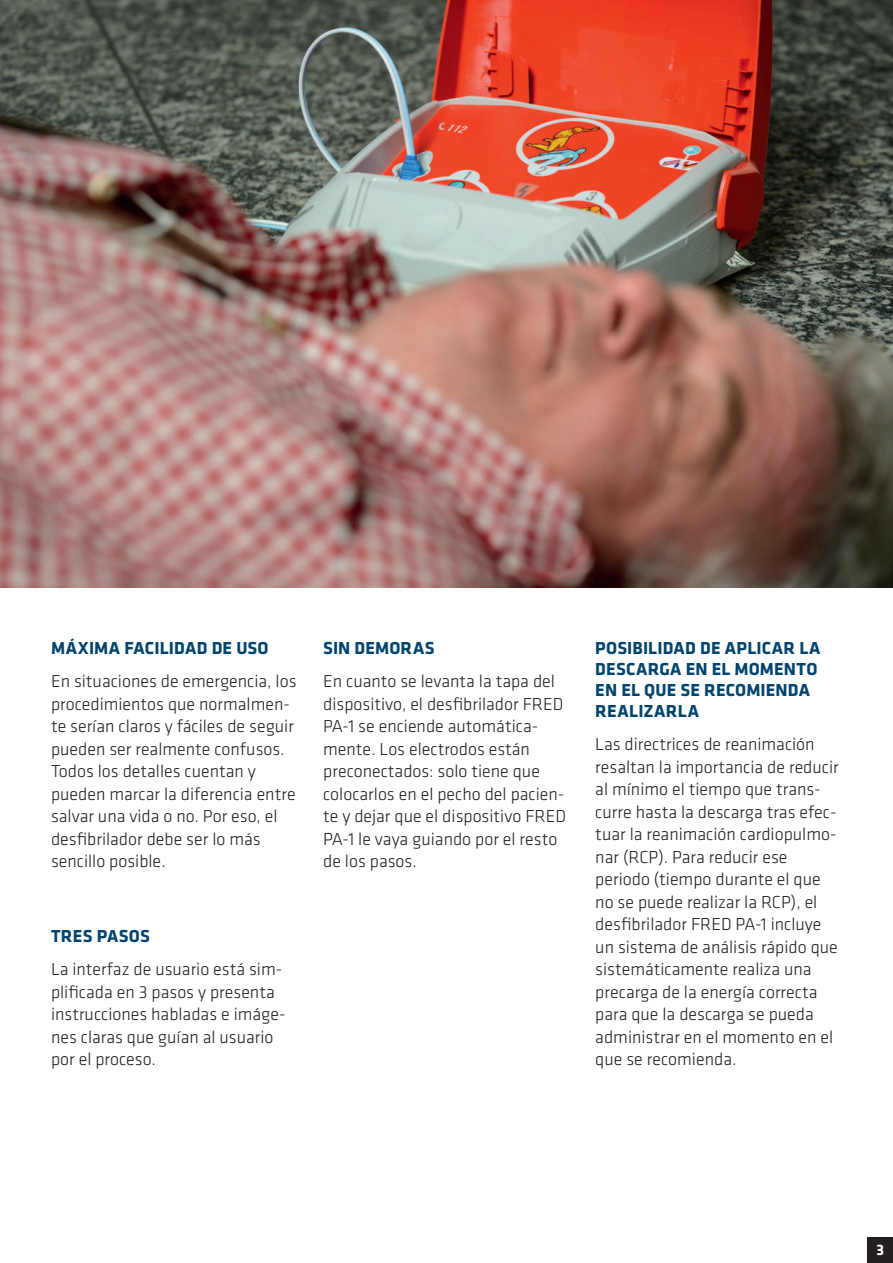
<style>
.page{position:relative;width:893px;height:1263px;background:#fff}
.page>*{position:absolute;margin:0;border:0;box-sizing:border-box;transform-origin:0 0}
.t1{font:300 18px/22.5px "Klavika";color:#231f20}
.t2{font:700 18px/21px "Klavika";letter-spacing:.01em;color:#00446d}
.t3{font:700 15.75px "Klavika";color:#fff}
</style>
<div class="page">
<div style="left:867px;top:1237px;width:26px;height:26px;background:#231f20"></div>
<img style="left:0;top:0;width:893px;height:587px">
<p class="t2" style="left:51px;top:637px;width:219px">MÁXIMA FACILIDAD DE USO</p>
<p class="t1" style="left:51px;top:670px;width:247px">En situaciones de emergencia, los procedimientos que normalmen&shy;te serían claros y fáciles de seguir pueden ser realmente confusos.<br>Todos los detalles cuentan y pueden marcar la diferencia entre salvar una vida o no. Por eso, el desfibrilador debe ser lo más sencillo posible.</p>
<p class="t2" style="left:51px;top:925px;width:100px">TRES PASOS</p>
<p class="t1" style="left:51px;top:958px;width:236px">La interfaz de usuario está sim&shy;plificada en 3 pasos y presenta instrucciones habladas e imáge&shy;nes claras que guían al usuario por el proceso.</p>
<p class="t2" style="left:323px;top:637px;width:113px">SIN DEMORAS</p>
<p class="t1" style="left:323px;top:670px;width:244px">En cuanto se levanta la tapa del dispositivo, el desfibrilador FRED<br>PA-1 se enciende automática&shy;mente. Los electrodos están preconectados: solo tiene que colocarlos en el pecho del pacien&shy;te y dejar que el dispositivo FRED<br>PA-1 le vaya guiando por el resto de los pasos.</p>
<p class="t2" style="left:595px;top:637px;width:227px">POSIBILIDAD DE APLICAR LA<br>DESCARGA EN EL MOMENTO<br>EN EL QUE SE RECOMIENDA<br>REALIZARLA</p>
<p class="t1" style="left:595px;top:733px;width:245px">Las directrices de reanimación resaltan la importancia de reducir al mínimo el tiempo que trans&shy;curre hasta la descarga tras efec&shy;tuar la reanimación cardiopulmo&shy;nar (RCP). Para reducir ese periodo (tiempo durante el que no se puede realizar la RCP), el desfibrilador FRED PA-1 incluye un sistema de análisis rápido que sistemáticamente realiza una precarga de la energía correcta para que la descarga se pueda administrar en el momento en el que se recomienda.</p>
<p class="t3" style="left:876px;top:1239px;width:9px">3</p>
</div>
